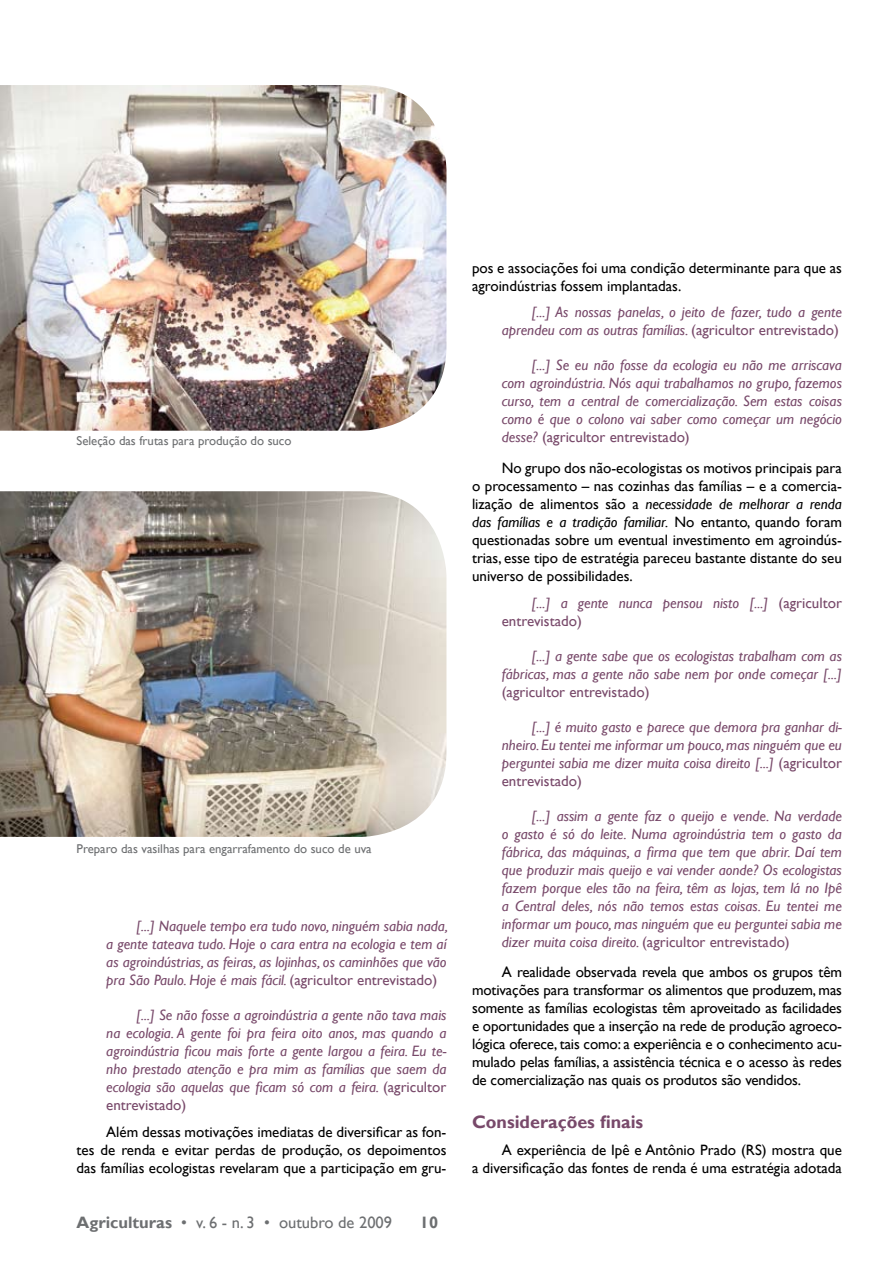
<style>
.page{position:relative;width:893px;height:1263px;background:#fff}
.page>*{position:absolute;margin:0;border:0;box-sizing:border-box;transform-origin:0 0}
.t1{font:700 18px "Gill Sans";color:#78496a}
.t2{font:16.5px "Gill Sans";color:#6d6f71}
.t3{font:700 16.5px "Gill Sans";color:#6d6f71}
.t4{font:italic 15px/18px "Gill Sans";color:#78496a;text-align:justify}
.t5{font:15px/18px "Gill Sans";color:#000;text-align:justify}
.t6{font:15px "Gill Sans";color:#78496a}
.t7{font:12.75px "Gill Sans";color:#6d6f71}
.s1{font-style:normal}
.s2{font-weight:700}
.s3{font-style:italic}
</style>
<div class="page">
<img style="left:0;top:85px;width:446px;height:346px">
<img style="left:0;top:491px;width:446px;height:346px">
<p class="t7" style="left:77px;top:433px;width:217px">Seleção das frutas para produção do suco</p>
<p class="t7" style="left:77px;top:841px;width:297px">Preparo das vasilhas para engarrafamento do suco de uva</p>
<p class="t4" style="left:106px;top:917px;width:343px;text-indent:30px">[...] Naquele tempo era tudo novo, ninguém sabia nada, a gente tateava tudo. Hoje o cara entra na ecologia e tem aí as agroindústrias, as feiras, as lojinhas, os caminhões que vão pra São Paulo. Hoje é mais fácil. <span class="s1">(agricultor entrevistado)</span></p>
<p class="t4" style="left:106px;top:1006px;width:342px;text-indent:30px">[...] Se não fosse a agroindústria a gente não tava mais na ecologia. A gente foi pra feira oito anos, mas quando a agroindústria ficou mais forte a gente largou a feira. Eu te&shy;nho prestado atenção e pra mim as famílias que saem da ecologia são aquelas que ficam só com a feira. <span class="s1">(agricultor entrevistado)</span></p>
<p class="t5" style="left:77px;top:1123px;width:371px;text-indent:30px">Além dessas motivações imediatas de diversificar as fon&shy;tes de renda e evitar perdas de produção, os depoimentos das famílias ecologistas revelaram que a participação em gru-</p>
<p class="t2" style="left:77px;top:1212px;width:317px"><span class="s2">Agriculturas</span> • v. 6 - n. 3 • outubro de 2009</p>
<p class="t3" style="left:420px;top:1212px;width:20px">10</p>
<p class="t5" style="left:472px;top:259px;width:371px">pos e associações foi uma condição determinante para que as agroindústrias fossem implantadas.</p>
<p class="t4" style="left:502px;top:303px;width:342px;text-align:right">[...] As nossas panelas, o jeito de fazer, tudo a gente aprendeu com as outras famílias. <span class="s1">(agricultor entrevistado)</span></p>
<p class="t4" style="left:502px;top:356px;width:342px;text-indent:30px">[...] Se eu não fosse da ecologia eu não me arriscava com agroindústria. Nós aqui trabalhamos no grupo, fazemos curso, tem a central de comercialização. Sem estas coisas como é que o colono vai saber como começar um negócio desse? <span class="s1">(agricultor entrevistado)</span></p>
<p class="t5" style="left:472px;top:459px;width:371px;text-indent:30px">No grupo dos não-ecologistas os motivos principais para o processamento – nas cozinhas das famílias – e a comercia&shy;lização de alimentos são a <span class="s3">necessidade de melhorar a renda das famílias e a tradição familiar.</span> No entanto, quando foram questionadas sobre um eventual investimento em agroindús&shy;trias, esse tipo de estratégia pareceu bastante distante do seu universo de possibilidades.</p>
<p class="t4" style="left:502px;top:594px;width:342px;text-indent:30px">[...] a gente nunca pensou nisto [...] <span class="s1">(agricultor entrevistado)</span></p>
<p class="t4" style="left:502px;top:647px;width:342px;text-align:right">[...] a gente sabe que os ecologistas trabalham com as fábricas, mas a gente não sabe nem por onde começar [...]</p>
<p class="t6" style="left:502px;top:683px;width:149px">(agricultor entrevistado)</p>
<p class="t4" style="left:502px;top:718px;width:342px;text-indent:30px">[...] é muito gasto e parece que demora pra ganhar di&shy;nheiro. Eu tentei me informar um pouco, mas ninguém que eu perguntei sabia me dizer muita coisa direito [...] <span class="s1">(agricultor entrevistado)</span></p>
<p class="t4" style="left:502px;top:807px;width:342px;text-indent:30px">[...] assim a gente faz o queijo e vende. Na verdade o gasto é só do leite. Numa agroindústria tem o gasto da fábrica, das máquinas, a firma que tem que abrir. Daí tem que produzir mais queijo e vai vender aonde? Os ecologistas fazem porque eles tão na feira, têm as lojas, tem lá no Ipê a Central deles, nós não temos estas coisas. Eu tentei me informar um pouco, mas ninguém que eu perguntei sabia me dizer muita coisa direito. <span class="s1">(agricultor entrevistado)</span></p>
<p class="t5" style="left:472px;top:963px;width:372px;text-indent:30px">A realidade observada revela que ambos os grupos têm motivações para transformar os alimentos que produzem, mas somente as famílias ecologistas têm aproveitado as facilidades e oportunidades que a inserção na rede de produção agroeco&shy;lógica oferece, tais como: a experiência e o conhecimento acu&shy;mulado pelas famílias, a assistência técnica e o acesso às redes de comercialização nas quais os produtos são vendidos.</p>
<p class="t1" style="left:472px;top:1111px;width:173px">Considerações finais</p>
<p class="t5" style="left:472px;top:1141px;width:371px;text-align:right">A experiência de Ipê e Antônio Prado (RS) mostra que<br>a diversificação das fontes de renda é uma estratégia adotada</p>
</div>
